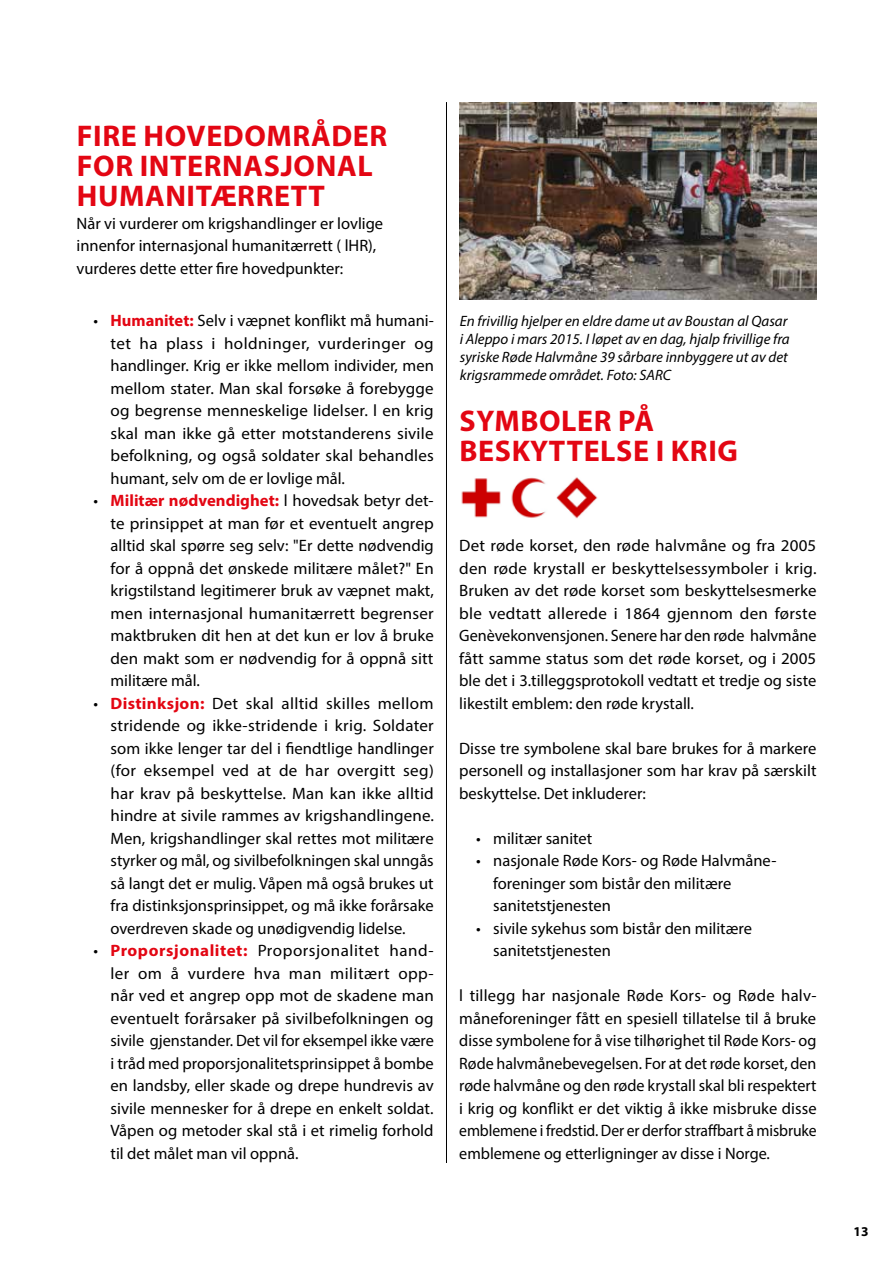
<style>
.page{position:relative;width:893px;height:1263px;background:#fff}
.page>*{position:absolute;margin:0;border:0;box-sizing:border-box;transform-origin:0 0}
.t1{font:700 30px/30px "Myriad Pro";letter-spacing:.02em;color:#e30613}
.t2{font:16.5px/22.5px "Myriad Pro";color:#000;text-align:justify}
.t3{font:italic 15px/18px "Myriad Pro";color:#000}
.t4{font:700 13.5px "Myriad Pro";color:#000}
.s1{font-weight:700;color:#e30613}
</style>
<div class="page">
<hr style="left:446px;top:102px;width:1px;height:1061px;background:#000">
<img style="left:461px;top:477px;width:137px;height:42px">
<img style="left:459px;top:102px;width:357px;height:198px">
<h1 class="t1" style="left:77px;top:120px;width:312px">FIRE HOVEDOMRÅDER<br>FOR INTERNASJONAL<br>HUMANITÆRRETT</h1>
<p class="t2" style="left:77px;top:212px;width:308px;text-align:left">Når vi vurderer om krigshandlinger er lovlige innenfor internasjonal humanitærrett ( lHR), vurderes dette etter fire hovedpunkter:</p>
<p class="t2" style="left:111px;top:309px;width:325px;text-indent:-17px">• <span class="s1">Humanitet:</span> Selv i væpnet konflikt må humani&shy;tet ha plass i holdninger, vurderinger og handlinger. Krig er ikke mellom individer, men mellom stater. Man skal forsøke å forebygge og begrense menneskelige lidelser. l en krig skal man ikke gå etter motstanderens sivile befolkning, og også soldater skal behandles humant, selv om de er lovlige mål.</p>
<p class="t2" style="left:111px;top:489px;width:325px;text-indent:-17px">• <span class="s1">Militær nødvendighet:</span> l hovedsak betyr det&shy;te prinsippet at man før et eventuelt angrep alltid skal spørre seg selv: "Er dette nødvendig for å oppnå det ønskede militære målet?" En krigstilstand legitimerer bruk av væpnet makt, men internasjonal humanitærrett begrenser maktbruken dit hen at det kun er lov å bruke den makt som er nødvendig for å oppnå sitt militære mål.</p>
<p class="t2" style="left:111px;top:692px;width:325px;text-indent:-17px">• <span class="s1">Distinksjon:</span> Det skal alltid skilles mellom stridende og ikke-stridende i krig. Soldater som ikke lenger tar del i fiendtlige handlinger (for eksempel ved at de har overgitt seg) har krav på beskyttelse. Man kan ikke alltid hindre at sivile rammes av krigshandlingene.<br>Men, krigshandlinger skal rettes mot militære styrker og mål, og sivilbefolkningen skal unngås så langt det er mulig. Våpen må også brukes ut fra distinksjonsprinsippet, og må ikke forårsake overdreven skade og unødigvendig lidelse.</p>
<p class="t2" style="left:111px;top:939px;width:325px;text-indent:-17px">• <span class="s1">Proporsjonalitet:</span> Proporsjonalitet hand&shy;ler om å vurdere hva man militært opp&shy;når ved et angrep opp mot de skadene man eventuelt forårsaker på sivilbefolkningen og sivile gjenstander. Det vil for eksempel ikke være i tråd med proporsjonalitetsprinsippet å bombe en landsby, eller skade og drepe hundrevis av sivile mennesker for å drepe en enkelt soldat.<br>Våpen og metoder skal stå i et rimelig forhold til det målet man vil oppnå.</p>
<p class="t3" style="left:460px;top:312px;width:332px">En frivillig hjelper en eldre dame ut av Boustan al Qasar i Aleppo i mars 2015. I løpet av en dag, hjalp frivillige fra syriske Røde Halvmåne 39 sårbare innbyggere ut av det krigsrammede området. Foto: SARC</p>
<h1 class="t1" style="left:460px;top:405px;width:280px">SYMBOLER PÅ<br>BESKYTTELSE I KRIG</h1>
<p class="t2" style="left:459px;top:534px;width:359px">Det røde korset, den røde halvmåne og fra 2005 den røde krystall er beskyttelsessymboler i krig.<br>Bruken av det røde korset som beskyttelsesmerke ble vedtatt allerede i 1864 gjennom den første Genèvekonvensjonen. Senere har den røde halvmåne fått samme status som det røde korset, og i 2005 ble det i 3.tilleggsprotokoll vedtatt et tredje og siste likestilt emblem: den røde krystall.</p>
<p class="t2" style="left:459px;top:737px;width:359px">Disse tre symbolene skal bare brukes for å markere personell og installasjoner som har krav på særskilt beskyttelse. Det inkluderer:</p>
<p class="t2" style="left:476px;top:827px;width:118px">• militær sanitet</p>
<p class="t2" style="left:493px;top:849px;width:285px;text-align:left;text-indent:-17px">• nasjonale Røde Kors- og Røde Halvmåne&shy;foreninger som bistår den militære sanitetstjenesten</p>
<p class="t2" style="left:493px;top:917px;width:260px;text-indent:-17px">• sivile sykehus som bistår den militære sanitetstjenesten</p>
<p class="t2" style="left:459px;top:984px;width:359px">l tillegg har nasjonale Røde Kors- og Røde halv&shy;måneforeninger fått en spesiell tillatelse til å bruke disse symbolene for å vise tilhørighet til Røde Kors- og Røde halvmånebevegelsen. For at det røde korset, den røde halvmåne og den røde krystall skal bli respektert i krig og konflikt er det viktig å ikke misbruke disse emblemene i fredstid. Der er derfor straffbart å misbruke emblemene og etterligninger av disse i Norge.</p>
<p class="t4" style="left:854px;top:1223px;width:16px">13</p>
</div>
